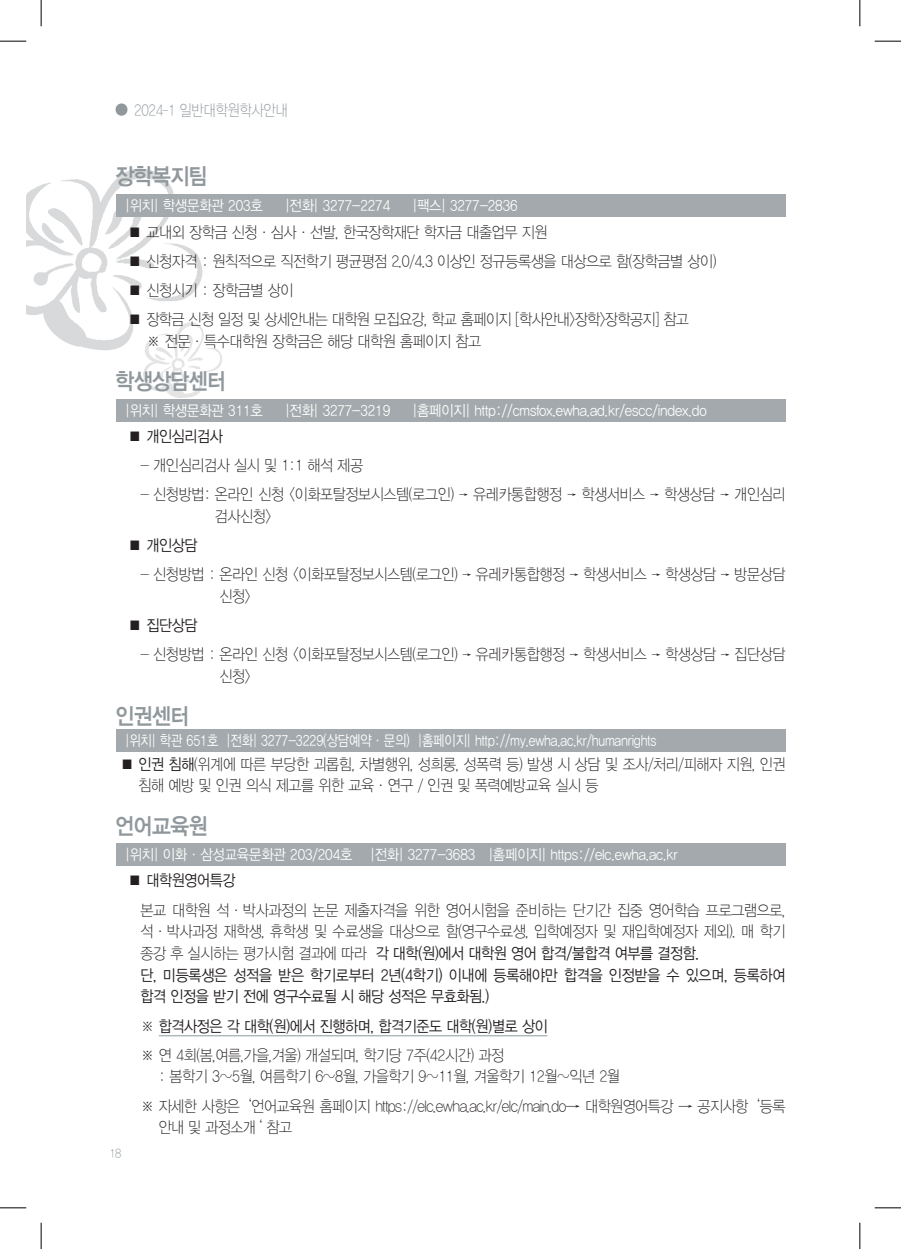
<style>
.page{position:relative;width:901px;height:1249px;background:#fff}
.page>*{position:absolute;margin:0;border:0;box-sizing:border-box;transform-origin:0 0}
.중제목{font:22.75px "YDIYGO340";letter-spacing:-.025em;color:#90989c;scale:.9 1}
.t1{font:15.75px/21.7px "YDIYGO310";letter-spacing:-.025em;color:#231f20;scale:.9 1}
.t2{font:15.75px "YDIYGO320";letter-spacing:-.025em;color:#231f20;scale:.9 1}
.t3{font:15.75px "YDIYGO310";letter-spacing:-.025em;color:#90989c;scale:.85 1}
.t4{font:14.88px "YDIYGO320";letter-spacing:-.01em;color:#fff;scale:.9 1}
.t5{font:14.88px "YDIYGO320";letter-spacing:-.01em;color:#fff;scale:.83 1}
.t6{font:12.25px "YDIYGO310";color:#90989c;scale:.9 1}
.s1{font-family:"YDIYGO320"}
.s2{font-family:"YDIYGO310"}
</style>
<div class="page">
<div style="left:116px;top:103px;width:11px;height:13px;background:#90989c;border-radius:6px"></div>
<svg style="left:26px;top:168px;width:196px;height:230px"></svg>
<hr style="left:159px;top:1035px;width:388px;height:1px;background:#90989c">
<div style="left:116px;top:194px;width:669px;height:23px;background:#a3a9ac"></div>
<div style="left:116px;top:399px;width:669px;height:22px;background:#a3a9ac"></div>
<svg style="left:459px;top:493px;width:9px;height:3px"></svg>
<svg style="left:567px;top:493px;width:9px;height:3px"></svg>
<svg style="left:650px;top:493px;width:9px;height:3px"></svg>
<svg style="left:720px;top:493px;width:9px;height:3px"></svg>
<svg style="left:462px;top:573px;width:9px;height:3px"></svg>
<svg style="left:570px;top:573px;width:8px;height:3px"></svg>
<svg style="left:652px;top:573px;width:8px;height:3px"></svg>
<svg style="left:721px;top:573px;width:8px;height:3px"></svg>
<svg style="left:462px;top:653px;width:9px;height:3px"></svg>
<svg style="left:570px;top:653px;width:8px;height:3px"></svg>
<svg style="left:652px;top:653px;width:8px;height:3px"></svg>
<svg style="left:721px;top:653px;width:8px;height:3px"></svg>
<div style="left:116px;top:729px;width:669px;height:23px;background:#a3a9ac"></div>
<div style="left:116px;top:843px;width:669px;height:22px;background:#a3a9ac"></div>
<svg style="left:0;top:41px;width:26px;height:1px"></svg>
<svg style="left:875px;top:41px;width:26px;height:1px"></svg>
<svg style="left:0;top:1207px;width:26px;height:1px"></svg>
<svg style="left:875px;top:1207px;width:26px;height:1px"></svg>
<svg style="left:41px;top:0;width:1px;height:26px"></svg>
<svg style="left:41px;top:1222px;width:1px;height:26px"></svg>
<svg style="left:859px;top:0;width:1px;height:26px"></svg>
<svg style="left:859px;top:1222px;width:1px;height:26px"></svg>
<p class="t3" style="left:134px;top:102px;width:182px">2024-1 일반대학원학사안내</p>
<p class="중제목" style="left:116px;top:163px;width:104px">장학복지팀</p>
<p class="t4" style="left:125px;top:198px;width:154px">|위치| 학생문화관 203호</p>
<p class="t4" style="left:285px;top:198px;width:118px">|전화| 3277-2274</p>
<p class="t4" style="left:413px;top:198px;width:118px">|팩스| 3277-2836</p>
<p class="t1" style="left:128px;top:221px;width:468px">■ 교내외 장학금 신청·심사·선발, 한국장학재단 학자금 대출업무 지원</p>
<p class="t1" style="left:128px;top:250px;width:655px">■ 신청자격 : 원칙적으로 직전학기 평균평점 2.0/4.3 이상인 정규등록생을 대상으로 함(장학금별 상이)</p>
<p class="t1" style="left:128px;top:280px;width:186px">■ 신청시기 : 장학금별 상이</p>
<p class="t1" style="left:146px;top:309px;width:604px;text-indent:-18px">■ 장학금 신청 일정 및 상세안내는 대학원 모집요강, 학교 홈페이지 [학사안내&gt;장학&gt;장학공지] 참고 ※ 전문·특수대학원 장학금은 해당 대학원 홈페이지 참고</p>
<p class="중제목" style="left:116px;top:368px;width:124px">학생상담센터</p>
<p class="t4" style="left:125px;top:402px;width:154px">|위치| 학생문화관 311호</p>
<p class="t4" style="left:285px;top:402px;width:118px">|전화| 3277-3219</p>
<p class="t4" style="left:413px;top:402px;width:328px">|홈페이지| http://cmsfox.ewha.ad.kr/escc/index.do</p>
<p class="t2" style="left:128px;top:427px;width:107px">■ 개인심리검사</p>
<p class="t1" style="left:140px;top:455px;width:249px">- 개인심리검사 실시 및 1:1 해석 제공</p>
<p class="t1" style="left:215px;top:484px;width:635px;text-indent:-74px">- 신청방법: 온라인 신청 &lt;이화포탈정보시스템(로그인) 유레카통합행정 학생서비스 학생상담 개인심리 검사신청&gt;</p>
<p class="t2" style="left:128px;top:537px;width:79px">■ 개인상담</p>
<p class="t1" style="left:219px;top:564px;width:630px;text-indent:-79px">- 신청방법 : 온라인 신청 &lt;이화포탈정보시스템(로그인) 유레카통합행정 학생서비스 학생상담 방문상담 신청&gt;</p>
<p class="t2" style="left:128px;top:617px;width:79px">■ 집단상담</p>
<p class="t1" style="left:219px;top:644px;width:630px;text-indent:-79px">- 신청방법 : 온라인 신청 &lt;이화포탈정보시스템(로그인) 유레카통합행정 학생서비스 학생상담 집단상담 신청&gt;</p>
<p class="중제목" style="left:116px;top:703px;width:84px">인권센터</p>
<p class="t5" style="left:125px;top:732px;width:641px">|위치| 학관 651호 |전화| 3277-3229(상담예약ㆍ문의) |홈페이지| http://my.ewha.ac.kr/humanrights</p>
<p class="t1" style="left:139px;top:753px;width:720px;text-indent:-18px"><span class="s1">■ 인권 침해</span>(위계에 따른 부당한 괴롭힘, 차별행위, 성희롱, 성폭력 등) 발생 시 상담 및 조사/처리/피해자 지원, 인권 침해 예방 및 인권 의식 제고를 위한 교육·연구 / 인권 및 폭력예방교육 실시 등</p>
<p class="중제목" style="left:116px;top:812px;width:104px">언어교육원</p>
<p class="t4" style="left:125px;top:846px;width:615px">|위치| 이화·삼성교육문화관 203/204호 |전화| 3277-3683 |홈페이지| https://elc.ewha.ac.kr</p>
<p class="t2" style="left:128px;top:871px;width:121px">■ 대학원영어특강</p>
<p class="t1" style="left:140px;top:898px;width:718px">본교 대학원 석·박사과정의 논문 제출자격을 위한 영어시험을 준비하는 단기간 집중 영어학습 프로그램으로, 석·박사과정 재학생, 휴학생 및 수료생을 대상으로 함(영구수료생, 입학예정자 및 재입학예정자 제외). 매 학기 종강 후 실시하는 평가시험 결과에 따라 <span class="s1">각 대학(원)에서 대학원 영어 합격/불합격 여부를 결정함.<br>단, 미등록생은 성적을 받은 학기로부터 2년(4학기) 이내에 등록해야만 합격을 인정받을 수 있으며, 등록하여 합격 인정을 받기 전에 영구수료될 시 해당 성적은 무효화됨.)</span></p>
<p class="t2" style="left:140px;top:1016px;width:454px"><span class="s2">※</span> 합격사정은 각 대학(원)에서 진행하며, 합격기준도 대학(원)별로 상이</p>
<p class="t1" style="left:159px;top:1044px;width:514px;text-indent:-18px">※ 연 4회(봄,여름,가을,겨울) 개설되며, 학기당 7주(42시간) 과정<br>: 봄학기 3~5월, 여름학기 6~8월, 가을학기 9~11월, 겨울학기 12월~익년 2월</p>
<p class="t1" style="left:159px;top:1094px;width:698px;text-indent:-18px">※ 자세한 사항은‘언어교육원 홈페이지 https://elc.ewha.ac.kr/elc/main.do→ 대학원영어특강 → 공지사항‘등록 안내 및 과정소개‘ 참고</p>
<p class="t6" style="left:110px;top:1146px;width:15px">18</p>
</div>
